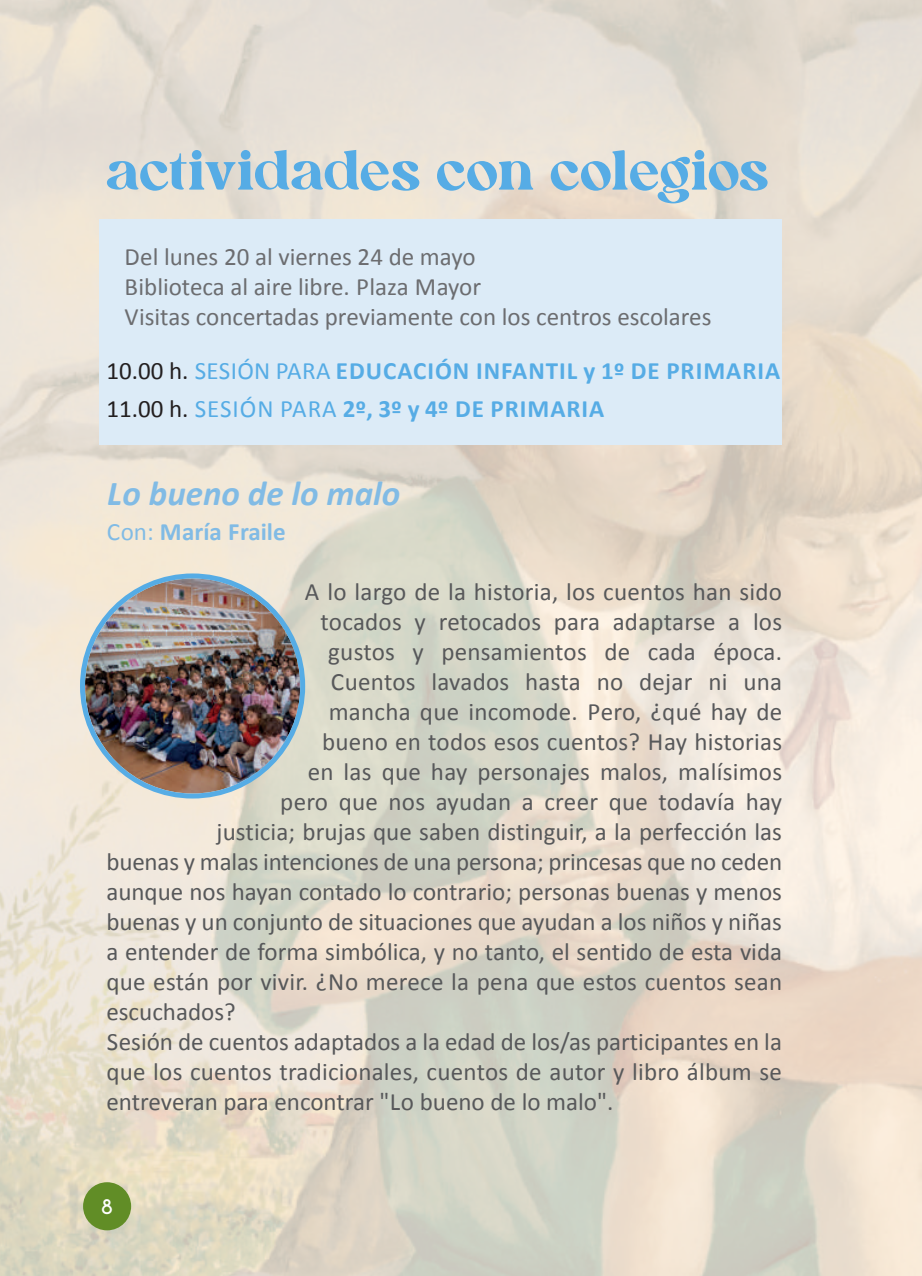
<style>
.page{position:relative;width:922px;height:1276px;background:#fff}
.page>*{position:absolute;margin:0;border:0;box-sizing:border-box;transform-origin:0 0}
.t1{font:55px "Allenoire";letter-spacing:-.01em;color:#56ace5}
.t2{font:italic 700 35px "Calibri";color:#81bbe5}
.t3{font:25px "Calibri";color:#57585a}
.t4{font:25px/30px "Calibri";color:#6c6d70}
.t5{font:700 25px/37.5px "Calibri";letter-spacing:.04em;color:#56ace5}
.t6{font:700 25px "Calibri";color:#81bbe5}
.t7{font:700 18.75px "Caviar Dreams";color:#fff}
.s1{font-weight:400;color:#231f20}
.s2{font-weight:400}
</style>
<div class="page">
<img style="left:0;top:0;width:921px;height:1276px">
<div style="left:83px;top:1182px;width:48px;height:48px;background:#618d26;border-radius:50%"></div>
<div style="left:100px;top:220px;width:682px;height:225px;background:#dcebf7"></div>
<img style="left:80px;top:573px;width:225px;height:225px">
<h1 class="t1" style="left:106px;top:148px;width:663px">actividades con colegios</h1>
<p class="t4" style="left:124px;top:244px;width:588px">Del lunes 20 al viernes 24 de mayo<br>Biblioteca al aire libre. Plaza Mayor<br>Visitas concertadas previamente con los centros escolares</p>
<p class="t5" style="left:106px;top:354px;width:675px"><span class="s1">10.00 h.</span> <span class="s2">SESIÓN PARA</span> EDUCACIÓN INFANTIL y 1º DE PRIMARIA<br><span class="s1">11.00 h.</span> <span class="s2">SESIÓN PARA</span> 2º, 3º y 4º DE PRIMARIA</p>
<h2 class="t2" style="left:107px;top:479px;width:294px">Lo bueno de lo malo</h2>
<p class="t6" style="left:107px;top:521px;width:180px"><span class="s2">Con:</span> María Fraile</p>
<p class="t3" style="left:304px;top:581px;width:479px">A lo largo de la historia, los cuentos han sido</p>
<p class="t3" style="left:320px;top:611px;width:463px">tocados y retocados para adaptarse a los</p>
<p class="t3" style="left:328px;top:641px;width:455px">gustos y pensamientos de cada época.</p>
<p class="t3" style="left:330px;top:671px;width:453px">Cuentos lavados hasta no dejar ni una</p>
<p class="t3" style="left:328px;top:701px;width:455px">mancha que incomode. Pero, ¿qué hay de</p>
<p class="t3" style="left:322px;top:731px;width:461px">bueno en todos esos cuentos? Hay historias</p>
<p class="t3" style="left:307px;top:761px;width:476px">en las que hay personajes malos, malísimos</p>
<p class="t3" style="left:280px;top:791px;width:503px">pero que nos ayudan a creer que todavía hay</p>
<p class="t3" style="left:216px;top:821px;width:567px">justicia; brujas que saben distinguir, a la perfección las</p>
<p class="t3" style="left:106px;top:851px;width:677px">buenas y malas intenciones de una persona; princesas que no ceden</p>
<p class="t3" style="left:106px;top:881px;width:677px">aunque nos hayan contado lo contrario; personas buenas y menos</p>
<p class="t3" style="left:106px;top:911px;width:677px">buenas y un conjunto de situaciones que ayudan a los niños y niñas</p>
<p class="t3" style="left:106px;top:941px;width:677px">a entender de forma simbólica, y no tanto, el sentido de esta vida</p>
<p class="t3" style="left:106px;top:971px;width:677px">que están por vivir. ¿No merece la pena que estos cuentos sean</p>
<p class="t3" style="left:106px;top:1001px;width:131px">escuchados?</p>
<p class="t3" style="left:107px;top:1031px;width:676px">Sesión de cuentos adaptados a la edad de los/as participantes en la</p>
<p class="t3" style="left:106px;top:1061px;width:677px">que los cuentos tradicionales, cuentos de autor y libro álbum se</p>
<p class="t3" style="left:106px;top:1091px;width:508px">entreveran para encontrar "Lo bueno de lo malo".</p>
<p class="t7" style="left:101px;top:1195px;width:13px">8</p>
</div>
